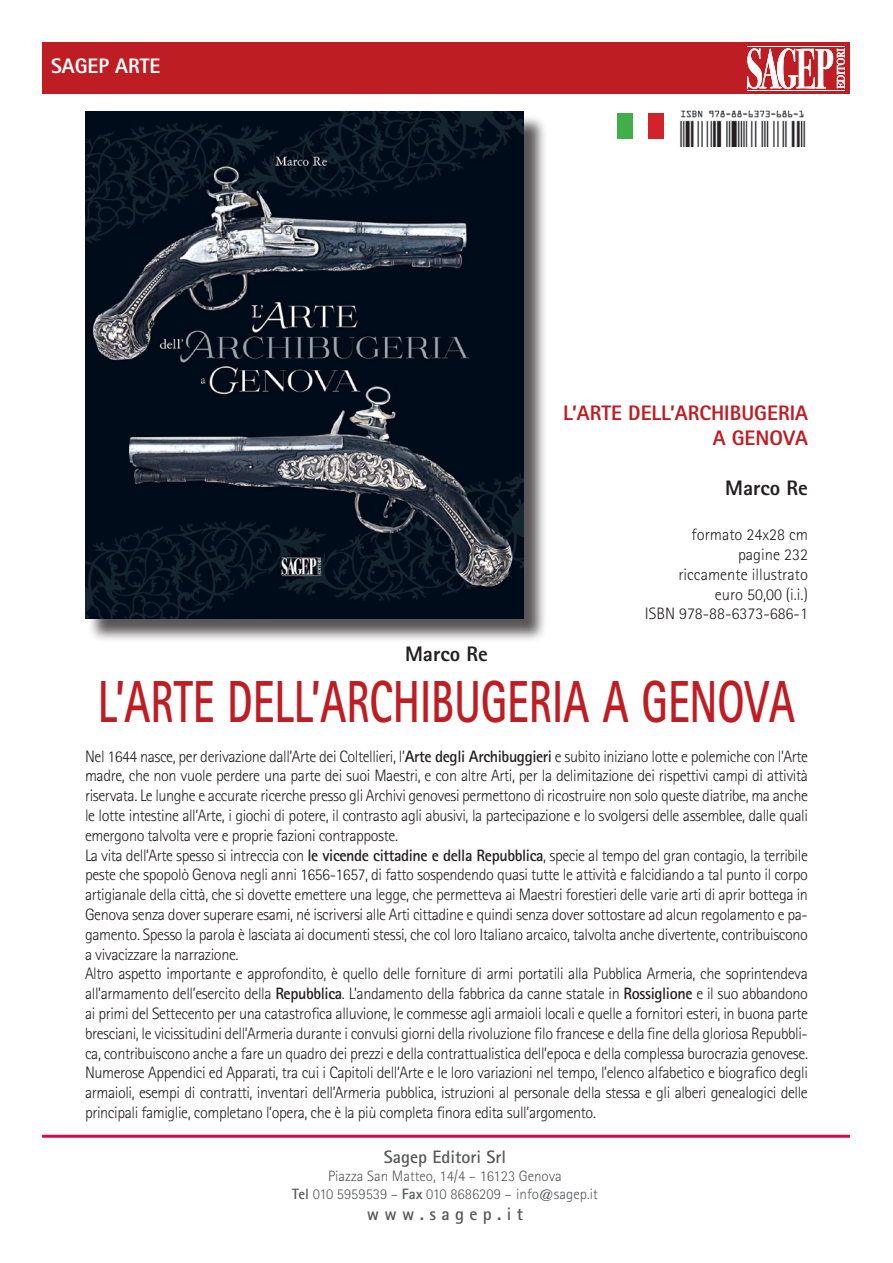
<style>
.page{position:relative;width:893px;height:1263px;background:#fff}
.page>*{position:absolute;margin:0;border:0;box-sizing:border-box;transform-origin:0 0}
.t1{font:700 59.4px "Rotis Sans Serif Std";color:#be1e23;scale:.73 1}
.t2{font:800 21px "Rotis Sans Serif Std";color:#be1e23}
.t3{font:800 21px "Rotis Sans Serif Std";color:#231f20}
.t4{font:800 21px "Rotis Sans Serif Std";color:#fff}
.t5{font:700 18px "Rotis Sans Serif Std";color:#57585a}
.t6{font:300 16.5px/19.8px "Rotis Sans Serif Std";letter-spacing:-.025em;color:#231f20;text-align:justify}
.t7{font:300 16.5px "Rotis Sans Serif Std";color:#231f20}
.t8{font:300 15px/18px "Rotis Sans Serif Std";color:#57585a;text-align:center}
.s1{font-weight:700}
</style>
<div class="page">
<hr style="left:42px;top:1135px;width:808px;height:3px;background:#d50a49">
<div style="left:43px;top:43px;width:807px;height:51px;background:#be1e23"></div>
<svg style="left:747px;top:48px;width:98px;height:41px"></svg>
<hr style="left:747px;top:46px;width:98px;height:1px;background:#fff">
<hr style="left:748px;top:91px;width:97px;height:1px;background:#fff">
<hr style="left:748px;top:90px;width:97px;height:1px;background:#fff">
<div style="left:88px;top:114px;width:460px;height:528px;background:#231f20;opacity:.75"></div>
<img style="left:85px;top:112px;width:438px;height:507px">
<img style="left:680px;top:110px;width:126px;height:37px">
<div style="left:648px;top:113px;width:15px;height:26px;background:#d1232a"></div>
<div style="left:617px;top:113px;width:16px;height:26px;background:#40ae49"></div>
<p class="t4" style="left:51px;top:52px;width:111px">SAGEP ARTE</p>
<p class="t2" style="left:563px;top:399px;width:246px">L’ARTE DELL’ARCHIBUGERIA</p>
<p class="t2" style="left:713px;top:424px;width:97px">A GENOVA</p>
<p class="t3" style="left:725px;top:475px;width:84px">Marco Re</p>
<p class="t7" style="left:692px;top:525px;width:118px">formato 24x28 cm</p>
<p class="t7" style="left:738px;top:545px;width:71px">pagine 232</p>
<p class="t7" style="left:678px;top:565px;width:131px">riccamente illustrato</p>
<p class="t6" style="left:715px;top:584px;width:95px">euro 50,00 (i.i.)</p>
<p class="t7" style="left:645px;top:604px;width:165px">ISBN 978-88-6373-686-1</p>
<p class="t3" style="left:405px;top:640px;width:84px">Marco Re</p>
<p class="t1" style="left:98px;top:664px;width:957px">L’ARTE DELL’ARCHIBUGERIA A GENOVA</p>
<p class="t6" style="left:85px;top:746px;width:724px">Nel 1644 nasce, per derivazione dall’Arte dei Coltellieri, l’<span class="s1">Arte degli Archibuggieri</span> e subito iniziano lotte e polemiche con l’Arte madre, che non vuole perdere una parte dei suoi Maestri, e con altre Arti, per la delimitazione dei rispettivi campi di attività riservata. Le lunghe e accurate ricerche presso gli Archivi genovesi permettono di ricostruire non solo queste diatribe, ma anche le lotte intestine all’Arte, i giochi di potere, il contrasto agli abusivi, la partecipazione e lo svolgersi delle assemblee, dalle quali emergono talvolta vere e proprie fazioni contrapposte.</p>
<p class="t6" style="left:85px;top:845px;width:724px">La vita dell’Arte spesso si intreccia con <span class="s1">le vicende cittadine e della Repubblica</span>, specie al tempo del gran contagio, la terribile peste che spopolò Genova negli anni 1656-1657, di fatto sospendendo quasi tutte le attività e falcidiando a tal punto il corpo artigianale della città, che si dovette emettere una legge, che permetteva ai Maestri forestieri delle varie arti di aprir bottega in Genova senza dover superare esami, né iscriversi alle Arti cittadine e quindi senza dover sottostare ad alcun regolamento e pa&shy;gamento. Spesso la parola è lasciata ai documenti stessi, che col loro Italiano arcaico, talvolta anche divertente, contribuiscono a vivacizzare la narrazione.</p>
<p class="t6" style="left:85px;top:964px;width:724px">Altro aspetto importante e approfondito, è quello delle forniture di armi portatili alla Pubblica Armeria, che soprintendeva all’armamento dell’esercito della <span class="s1">Repubblica</span>. L’andamento della fabbrica da canne statale in <span class="s1">Rossiglione</span> e il suo abbandono ai primi del Settecento per una catastrofica alluvione, le commesse agli armaioli locali e quelle a fornitori esteri, in buona parte bresciani, le vicissitudini dell’Armeria durante i convulsi giorni della rivoluzione filo francese e della fine della gloriosa Repubbli&shy;ca, contribuiscono anche a fare un quadro dei prezzi e della contrattualistica dell’epoca e della complessa burocrazia genovese.</p>
<p class="t6" style="left:85px;top:1063px;width:724px">Numerose Appendici ed Apparati, tra cui i Capitoli dell’Arte e le loro variazioni nel tempo, l’elenco alfabetico e biografico degli armaioli, esempi di contratti, inventari dell’Armeria pubblica, istruzioni al personale della stessa e gli alberi genealogici delle principali famiglie, completano l’opera, che è la più completa finora edita sull’argomento.</p>
<p class="t5" style="left:384px;top:1145px;width:124px">Sagep Editori Srl</p>
<p class="t8" style="left:292px;top:1167px;width:307px">Piazza San Matteo, 14/4 – 16123 Genova<br><span class="s1">Tel</span> 010 5959539 – <span class="s1">Fax</span> 010 8686209 – info@sagep.it</p>
<p class="t5" style="left:367px;top:1203px;width:158px">w w w . s a g e p . i t</p>
</div>
